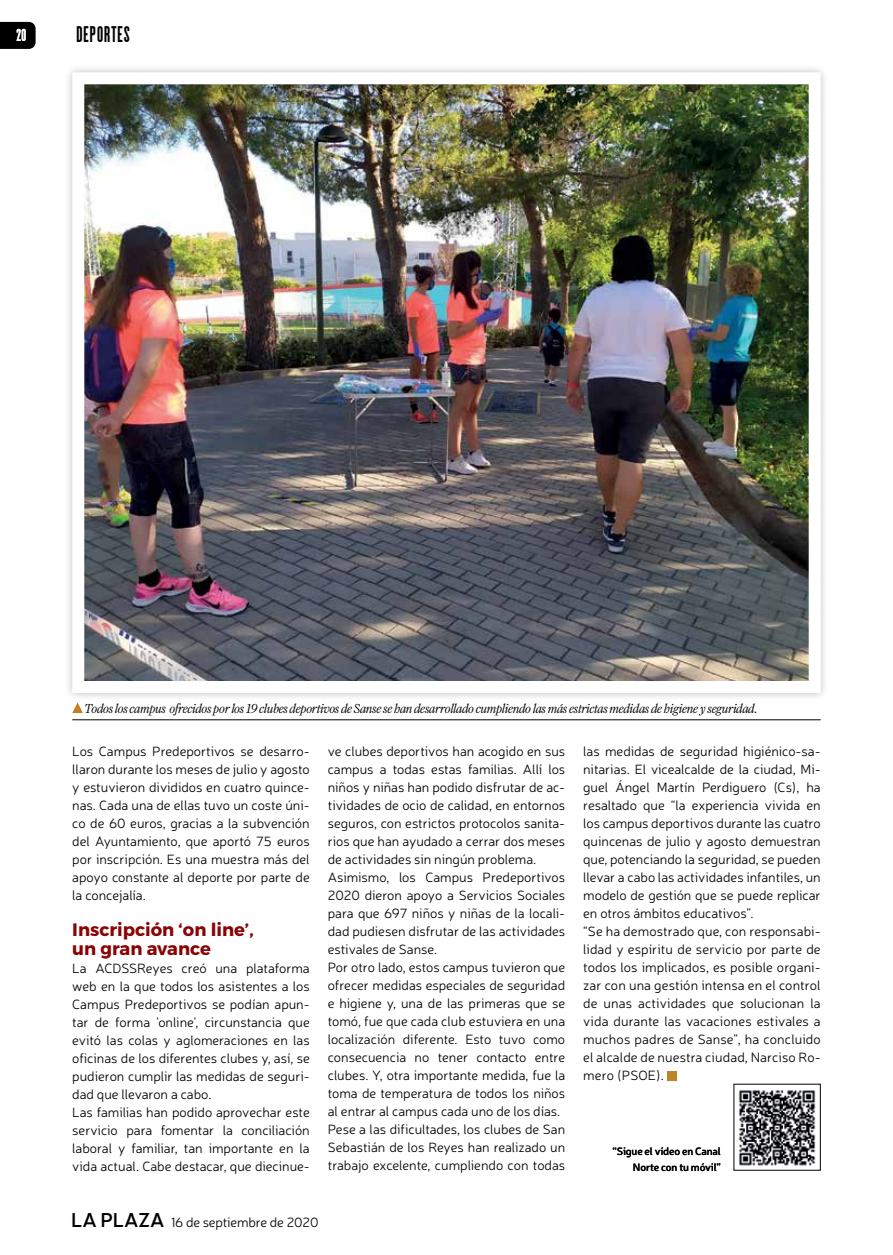
<style>
.page{position:relative;width:893px;height:1255px;background:#fff}
.page>*{position:absolute;margin:0;border:0;box-sizing:border-box;transform-origin:0 0}
.t1{font:700 19.5px "Cactus";letter-spacing:.05em;color:#000}
.t2{font:700 18px/18px "Montserrat";color:#8b0304}
.t3{font:700 15px "Cactus";color:#fff}
.t4{font:300 13.5px/18px "Neris";color:#000}
.t5{font:italic 300 13.2px "Farnham Display";letter-spacing:-.03em;color:#000}
.t6{font:600 10.65px/16px "Neris";letter-spacing:-.015em;color:#000;text-align:right}
.s1{font-weight:600;font-size:19.95px}
</style>
<div class="page">
<svg style="left:0;top:22px;width:36px;height:27px"></svg>
<div style="left:64px;top:64px;width:765px;height:637px;background:#000;opacity:.25"></div>
<img style="left:85px;top:85px;width:723px;height:595px">
<div style="left:72px;top:72px;width:749px;height:621px;border:12px solid #fff"></div>
<div style="left:667px;top:1071px;width:9px;height:9px;background:#ba8522"></div>
<img style="left:739px;top:1090px;width:77px;height:76px">
<svg style="left:72px;top:702px;width:11px;height:11px"></svg>
<hr style="left:72px;top:719px;width:749px;height:1px;background:#000">
<p class="t3" style="left:16px;top:26px;width:11px">20</p>
<h1 class="t1" style="left:77px;top:21px;width:55px">DEPORTES</h1>
<p class="t5" style="left:84px;top:701px;width:675px">Todos los campus ofrecidos por los 19 clubes deportivos de Sanse se han desarrollado cumpliendo las más estrictas medidas de higiene y seguridad.</p>
<p class="t4" style="left:72px;top:742px;width:239px;text-align:justify">Los Campus Predeportivos se desarro&shy;llaron durante los meses de julio y agosto y estuvieron divididos en cuatro quince&shy;nas. Cada una de ellas tuvo un coste úni&shy;co de 60 euros, gracias a la subvención del Ayuntamiento, que aportó 75 euros por inscripción. Es una muestra más del apoyo constante al deporte por parte de la concejalía.</p>
<h2 class="t2" style="left:72px;top:921px;width:183px">Inscripción ‘on line’, un gran avance</h2>
<p class="t4" style="left:72px;top:958px;width:239px">La ACDSSReyes creó una plataforma web en la que todos los asistentes a los Campus Predeportivos se podían apun&shy;tar de forma 'online', circunstancia que evitó las colas y aglomeraciones en las oficinas de los diferentes clubes y, así, se pudieron cumplir las medidas de seguri&shy;dad que llevaron a cabo.<br>Las familias han podido aprovechar este servicio para fomentar la conciliación laboral y familiar, tan importante en la vida actual. Cabe destacar, que diecinue-</p>
<p class="t4" style="left:328px;top:742px;width:239px">ve clubes deportivos han acogido en sus campus a todas estas familias. Allí los niños y niñas han podido disfrutar de ac&shy;tividades de ocio de calidad, en entornos seguros, con estrictos protocolos sanita&shy;rios que han ayudado a cerrar dos meses de actividades sin ningún problema.<br>Asimismo, los Campus Predeportivos 2020 dieron apoyo a Servicios Sociales para que 697 niños y niñas de la locali&shy;dad pudiesen disfrutar de las actividades estivales de Sanse.<br>Por otro lado, estos campus tuvieron que ofrecer medidas especiales de seguridad e higiene y, una de las primeras que se tomó, fue que cada club estuviera en una localización diferente. Esto tuvo como consecuencia no tener contacto entre clubes. Y, otra importante medida, fue la toma de temperatura de todos los niños al entrar al campus cada uno de los días.<br>Pese a las dificultades, los clubes de San Sebastián de los Reyes han realizado un trabajo excelente, cumpliendo con todas</p>
<p class="t4" style="left:583px;top:742px;width:239px">las medidas de seguridad higiénico-sa&shy;nitarias. El vicealcalde de la ciudad, Mi&shy;guel Ángel Martín Perdiguero (Cs), ha resaltado que “la experiencia vivida en los campus deportivos durante las cuatro quincenas de julio y agosto demuestran que, potenciando la seguridad, se pueden llevar a cabo las actividades infantiles, un modelo de gestión que se puede replicar en otros ámbitos educativos”.<br>“Se ha demostrado que, con responsabi&shy;lidad y espíritu de servicio por parte de todos los implicados, es posible organi&shy;zar con una gestión intensa en el control de unas actividades que solucionan la vida durante las vacaciones estivales a muchos padres de Sanse”, ha concluido el alcalde de nuestra ciudad, Narciso Ro&shy;mero (PSOE).</p>
<p class="t6" style="left:612px;top:1142px;width:110px">“Sigue el vídeo en Canal<br>Norte con tu móvil”</p>
<p class="t4" style="left:71px;top:1212px;width:249px"><span class="s1">LA PLAZA</span> 16 de septiembre de 2020</p>
</div>
